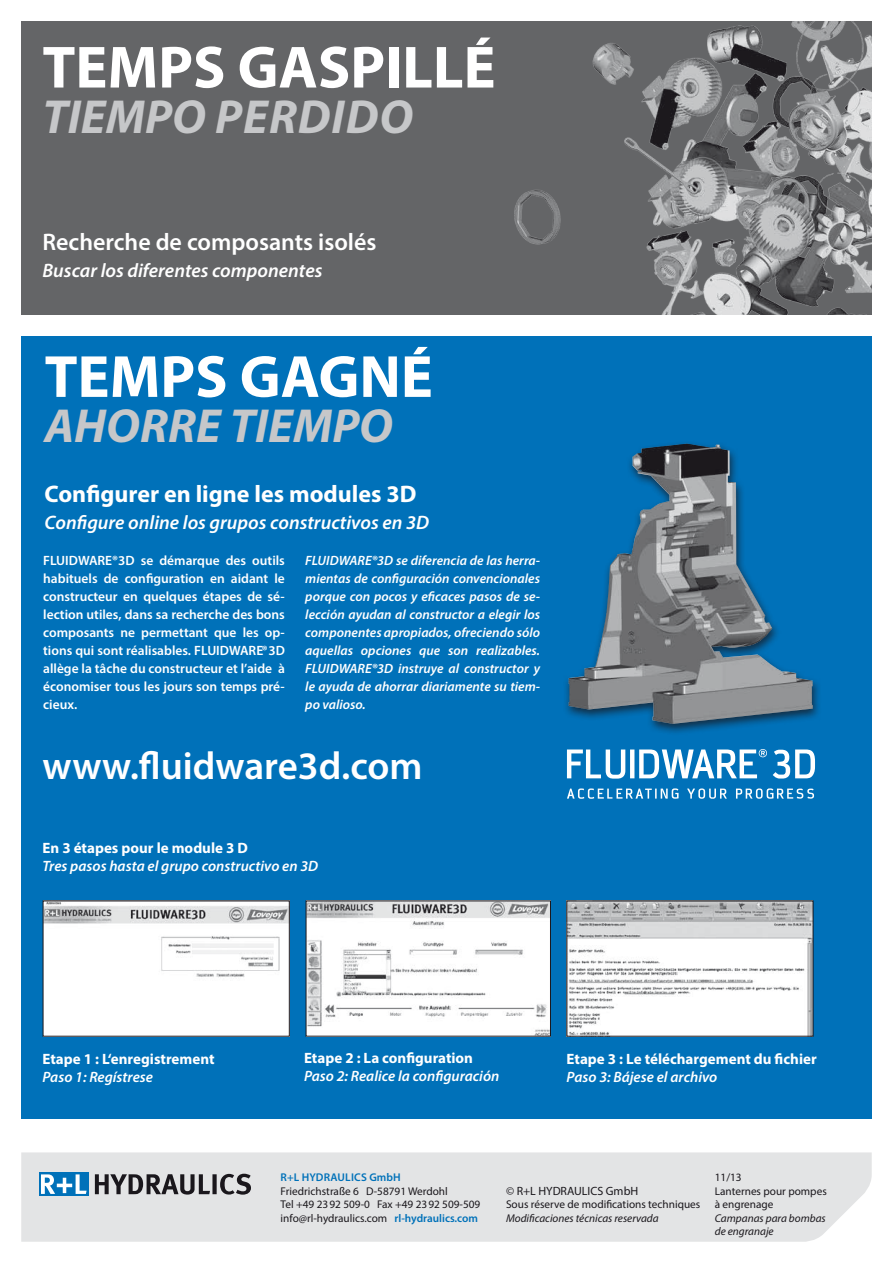
<style>
.page{position:relative;width:893px;height:1263px;background:#fff}
.page>*{position:absolute;margin:0;border:0;box-sizing:border-box;transform-origin:0 0}
.t1{font:700 60px "Myriad Pro";color:#fff}
.t2{font:italic 700 48px "Myriad Pro";letter-spacing:.02em;color:#c6c7c9}
.t3{font:italic 700 48px "Myriad Pro";color:#c6c7c9}
.t4{font:600 39px "Myriad Pro";color:#fff}
.t5{font:700 24px "Myriad Pro";color:#fff}
.t6{font:600 24px "Myriad Pro";color:#fff}
.t7{font:italic 600 19.5px "Myriad Pro";color:#fff}
.t8{font:italic 600 15px "Myriad Pro";color:#fff}
.t9{font:700 15px "Myriad Pro";color:#fff}
.t10{font:italic 600 13.5px/18px "Myriad Pro";color:#fff;text-align:justify}
.t11{font:600 13.5px/18px "Myriad Pro";color:#fff;text-align:justify}
.t12{font:12px "Myriad Pro";color:#1a171c}
.t13{font:11.25px/13.5px "Myriad Pro";color:#1a171c}
.t14{font:italic 11.25px/13.5px "Myriad Pro";color:#1a171c}
.t15{font:600 11.25px "Myriad Pro";letter-spacing:.015em;color:#0071b9}
.s1{font-weight:600;color:#0071b9}
</style>
<div class="page">
<div style="left:21px;top:336px;width:851px;height:782px;background:#0071b9"></div>
<div style="left:21px;top:21px;width:851px;height:294px;background:#646567"></div>
<img style="left:514px;top:21px;width:358px;height:294px">
<div style="left:562px;top:440px;width:260px;height:295px;background:#1a171c;opacity:.75"></div>
<img style="left:568px;top:444px;width:245px;height:280px">
<svg style="left:567px;top:788px;width:247px;height:11px"></svg>
<svg style="left:567px;top:749px;width:248px;height:30px"></svg>
<div style="left:21px;top:1152px;width:851px;height:90px;background:#e3e4e5"></div>
<div style="left:39px;top:1172px;width:50px;height:24px;background:#0071b9"></div>
<svg style="left:41px;top:1174px;width:46px;height:20px"></svg>
<svg style="left:95px;top:1174px;width:156px;height:21px;background:#868588"></svg>
<img style="left:45px;top:903px;width:242px;height:131px">
<img style="left:308px;top:903px;width:241px;height:131px">
<img style="left:569px;top:903px;width:242px;height:131px">
<h1 class="t1" style="left:43px;top:28px;width:455px">TEMPS GASPILLÉ</h1>
<h2 class="t2" style="left:43px;top:85px;width:372px">TIEMPO PERDIDO</h2>
<h3 class="t6" style="left:43px;top:226px;width:335px">Recherche de composants isolés</h3>
<h3 class="t7" style="left:43px;top:258px;width:281px">Buscar los diferentes componentes</h3>
<h1 class="t1" style="left:45px;top:338px;width:390px">TEMPS GAGNÉ</h1>
<h2 class="t3" style="left:45px;top:394px;width:350px">AHORRE TIEMPO</h2>
<h3 class="t5" style="left:45px;top:478px;width:373px">Configurer en ligne les modules 3D</h3>
<h3 class="t7" style="left:45px;top:510px;width:386px">Configure online los grupos constructivos en 3D</h3>
<p class="t11" style="left:43px;top:551px;width:243px">FLUIDWARE®3D se démarque des outils habituels de configuration en aidant le constructeur en quelques étapes de sé&shy;lection utiles, dans sa recherche des bons composants ne permettant que les op&shy;tions qui sont réalisables. FLUIDWARE®3D allège la tâche du constructeur et l’aide à économiser tous les jours son temps pré&shy;cieux.</p>
<p class="t10" style="left:305px;top:551px;width:236px">FLUIDWARE®3D se diferencia de las herra&shy;mientas de configuración convencionales porque con pocos y eficaces pasos de se&shy;lección ayudan al constructor a elegir los componentes apropiados, ofreciendo sólo aquellas opciones que son realizables.<br>FLUIDWARE®3D instruye al constructor y le ayuda de ahorrar diariamente su tiem&shy;po valioso.</p>
<h3 class="t4" style="left:43px;top:741px;width:382px">www.fluidware3d.com</h3>
<p class="t9" style="left:43px;top:838px;width:207px">En 3 étapes pour le module 3 D</p>
<p class="t8" style="left:43px;top:857px;width:277px">Tres pasos hasta el grupo constructivo en 3D</p>
<p class="t9" style="left:43px;top:1049px;width:174px">Etape 1 : L‘enregistrement</p>
<p class="t8" style="left:43px;top:1067px;width:112px">Paso 1: Regístrese</p>
<p class="t9" style="left:304px;top:1048px;width:171px">Etape 2 : La configuration</p>
<p class="t8" style="left:304px;top:1066px;width:197px">Paso 2: Realice la configuración</p>
<p class="t9" style="left:567px;top:1049px;width:252px">Etape 3 : Le téléchargement du fichier</p>
<p class="t8" style="left:567px;top:1067px;width:152px">Paso 3: Bájese el archivo</p>
<p class="t15" style="left:281px;top:1170px;width:121px">R+L HYDRAULICS GmbH</p>
<p class="t13" style="left:281px;top:1184px;width:201px">Friedrichstraße 6 D-58791 Werdohl<br>Tel +49 2392 509-0 Fax +49 2392 509-509 info@rl-hydraulics.com <span class="s1">rl-hydraulics.com</span></p>
<p class="t12" style="left:506px;top:1183px;width:134px">© R+L HYDRAULICS GmbH</p>
<p class="t13" style="left:506px;top:1197px;width:196px">Sous réserve de modifications techniques</p>
<p class="t14" style="left:506px;top:1211px;width:154px">Modificaciones técnicas reservada</p>
<p class="t13" style="left:715px;top:1170px;width:113px">11/13<br>Lanternes pour pompes à engrenage</p>
<p class="t14" style="left:715px;top:1211px;width:113px">Campanas para bombas de engranaje</p>
</div>
